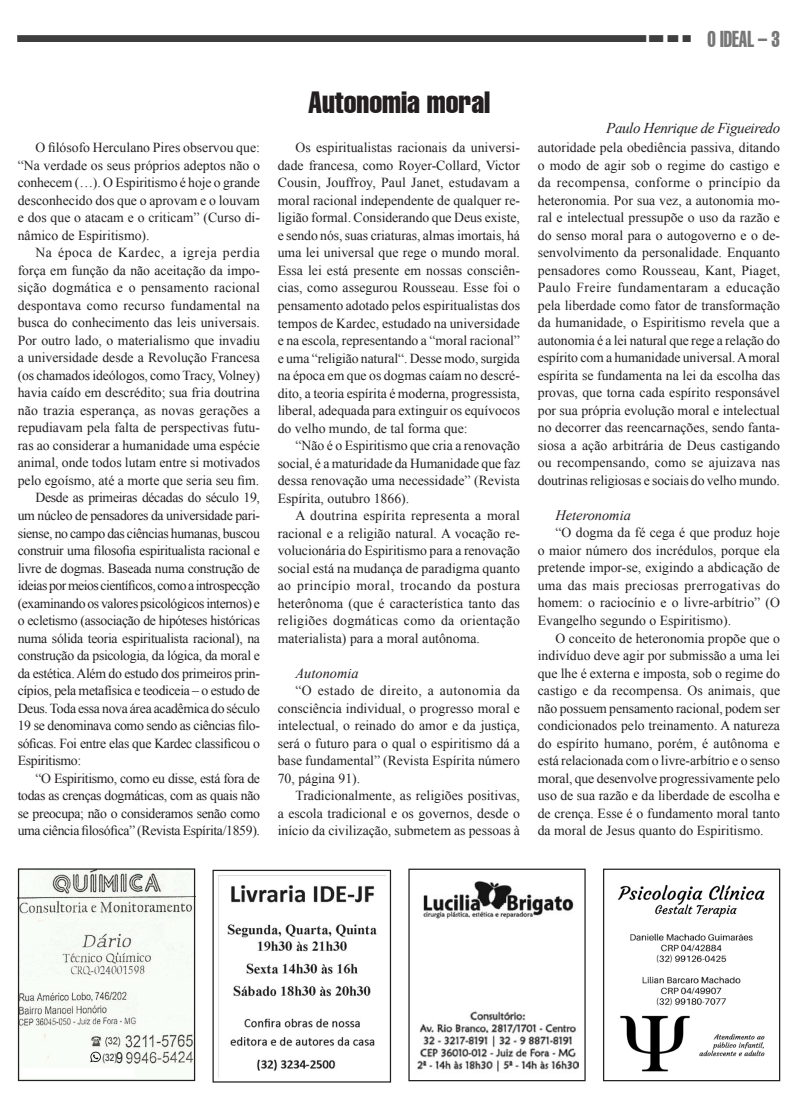
<style>
.page{position:relative;width:798px;height:1099px;background:#fff}
.page>*{position:absolute;margin:0;border:0;box-sizing:border-box;transform-origin:0 0}
.t1{font:extra-condensed 30px "Helvetica";color:#231f20}
.t2{font:extra-condensed 22.5px "Helvetica";color:#777;scale:.8 1}
.t3{font:italic 15px "Times New Roman";letter-spacing:-.025em;color:#231f20}
.t4{font:italic 14.38px "Times New Roman";color:#231f20}
.t5{font:13.75px/17.5px "Times New Roman";color:#231f20;text-align:justify}
.t6{font:13.75px "Times New Roman";letter-spacing:-.025em;color:#231f20}
.t7{font:13.75px "Times New Roman";letter-spacing:-.035em;color:#231f20}
.t8{font:13.75px "Times New Roman";letter-spacing:-.03em;color:#231f20}
.t9{font:13.75px "Times New Roman";letter-spacing:-.02em;color:#231f20}
.t10{font:13.75px "Times New Roman";letter-spacing:.035em;color:#231f20}
.t11{font:10px "Arial Narrow";color:#231f20}
.s1{font-size:15px}
</style>
<div class="page">
<img style="left:18px;top:35px;width:672px;height:7px">
<img style="left:20px;top:870px;width:173px;height:209px">
<div style="left:18px;top:868px;width:177px;height:213px;border:1px solid #231f20"></div>
<svg style="left:90px;top:1051px;width:11px;height:11px"></svg>
<div style="left:21px;top:1067px;width:113px;height:10px;background:#fff"></div>
<img style="left:604px;top:873px;width:161px;height:203px">
<div style="left:602px;top:868px;width:178px;height:213px;border:1px solid #231f20"></div>
<div style="left:212px;top:869px;width:179px;height:213px;border:1px solid #231f20"></div>
<img style="left:218px;top:875px;width:167px;height:202px">
<img style="left:417px;top:881px;width:161px;height:191px">
<div style="left:408px;top:868px;width:177px;height:213px;border:1px solid #231f20"></div>
<h2 class="t2" style="left:707px;top:25px;width:92px">O IDEAL – 3</h2>
<p class="t5" style="left:18px;top:138px;width:244px;text-indent:18px">O filósofo Herculano Pires observou que: “Na verdade os seus próprios adeptos não o conhecem (…). O Espiritismo é hoje o grande desconhecido dos que o aprovam e o louvam e dos que o atacam e o criticam” (Curso di&shy;nâmico de Espiritismo).</p>
<p class="t10" style="left:35px;top:243px;width:226px">Na época de Kardec, a igreja perdia</p>
<p class="t5" style="left:18px;top:261px;width:244px">força em função da não aceitação da impo-</p>
<p class="t5" style="left:18px;top:278px;width:244px">sição dogmática e o pensamento racional</p>
<p class="t5" style="left:18px;top:296px;width:243px">despontava como recurso fundamental na</p>
<p class="t5" style="left:18px;top:313px;width:244px">busca do conhecimento das leis universais.</p>
<p class="t5" style="left:18px;top:331px;width:244px">Por outro lado, o materialismo que invadiu</p>
<p class="t5" style="left:18px;top:348px;width:244px">a universidade desde a Revolução Francesa</p>
<p class="t5" style="left:18px;top:366px;width:244px">(os chamados ideólogos, como Tracy, Volney)</p>
<p class="t5" style="left:18px;top:383px;width:244px">havia caído em descrédito; sua fria doutrina</p>
<p class="t5" style="left:18px;top:401px;width:244px">não trazia esperança, as novas gerações a</p>
<p class="t5" style="left:18px;top:418px;width:244px">repudiavam pela falta de perspectivas futu-</p>
<p class="t5" style="left:18px;top:436px;width:244px">ras ao considerar a humanidade uma espécie</p>
<p class="t5" style="left:18px;top:453px;width:244px">animal, onde todos lutam entre si motivados</p>
<p class="t5" style="left:18px;top:471px;width:243px">pelo egoísmo, até a morte que seria seu fim.</p>
<p class="t6" style="left:35px;top:488px;width:226px">Desde as primeiras décadas do século 19,</p>
<p class="t6" style="left:18px;top:505px;width:244px">um núcleo de pensadores da universidade pari-</p>
<p class="t6" style="left:18px;top:523px;width:244px">siense, no campo das ciências humanas, buscou</p>
<p class="t6" style="left:18px;top:540px;width:244px">construir uma filosofia espiritualista racional e</p>
<p class="t6" style="left:18px;top:558px;width:244px">livre de dogmas. Baseada numa construção de</p>
<p class="t7" style="left:18px;top:575px;width:244px">ideias por meios científicos, como a introspecção</p>
<p class="t8" style="left:18px;top:593px;width:244px">(examinando os valores psicológicos internos) e</p>
<p class="t6" style="left:18px;top:610px;width:244px">o ecletismo (associação de hipóteses históricas</p>
<p class="t9" style="left:18px;top:628px;width:244px">numa sólida teoria espiritualista racional), na</p>
<p class="t6" style="left:18px;top:645px;width:244px">construção da psicologia, da lógica, da moral e</p>
<p class="t6" style="left:18px;top:663px;width:244px">da estética. Além do estudo dos primeiros prin-</p>
<p class="t6" style="left:18px;top:680px;width:244px">cípios, pela metafísica e teodiceia – o estudo de</p>
<p class="t6" style="left:18px;top:698px;width:244px">Deus. Toda essa nova área acadêmica do século</p>
<p class="t6" style="left:18px;top:715px;width:244px">19 se denominava como sendo as ciências filo-</p>
<p class="t6" style="left:18px;top:733px;width:244px">sóficas. Foi entre elas que Kardec classificou o</p>
<p class="t6" style="left:18px;top:750px;width:65px">Espiritismo:</p>
<p class="t6" style="left:35px;top:768px;width:226px">“O Espiritismo, como eu disse, está fora de</p>
<p class="t6" style="left:18px;top:785px;width:244px">todas as crenças dogmáticas, com as quais não</p>
<p class="t6" style="left:18px;top:803px;width:244px">se preocupa; não o consideramos senão como</p>
<p class="t6" style="left:18px;top:820px;width:244px">uma ciência filosófica” (Revista Espírita/1859).</p>
<h1 class="t1" style="left:308px;top:83px;width:184px">Autonomia moral</h1>
<p class="t5" style="left:278px;top:139px;width:244px;text-indent:18px">Os espiritualistas racionais da universi&shy;dade francesa, como Royer-Collard, Victor Cousin, Jouffroy, Paul Janet, estudavam a moral racional independente de qualquer re&shy;ligião formal. Considerando que Deus existe, e sendo nós, suas criaturas, almas imortais, há uma lei universal que rege o mundo moral.<br>Essa lei está presente em nossas consciên&shy;cias, como assegurou Rousseau. Esse foi o pensamento adotado pelos espiritualistas dos tempos de Kardec, estudado na universidade e na escola, representando a “moral racional” e uma “religião natural“. Desse modo, surgida na época em que os dogmas caíam no descré&shy;dito, a teoria espírita é moderna, progressista, liberal, adequada para extinguir os equívocos do velho mundo, de tal forma que:</p>
<p class="t5" style="left:278px;top:436px;width:244px;text-indent:18px">“Não é o Espiritismo que cria a renovação social, é a maturidade da Humanidade que faz dessa renovação uma necessidade” (Revista Espírita, outubro 1866).</p>
<p class="t5" style="left:278px;top:506px;width:244px;text-indent:18px">A doutrina espírita representa a moral racional e a religião natural. A vocação re&shy;volucionária do Espiritismo para a renovação social está na mudança de paradigma quanto ao princípio moral, trocando da postura heterônoma (que é característica tanto das religiões dogmáticas como da orientação materialista) para a moral autônoma.</p>
<p class="t4" style="left:295px;top:662px;width:65px">Autonomia</p>
<p class="t5" style="left:277px;top:681px;width:244px;text-indent:18px">“O estado de direito, a autonomia da consciência individual, o progresso moral e intelectual, o reinado do amor e da justiça, será o futuro para o qual o espiritismo dá a base fundamental” (Revista Espírita número 70, página 91).</p>
<p class="t5" style="left:277px;top:786px;width:244px;text-indent:18px">Tradicionalmente, as religiões positivas, a escola tradicional e os governos, desde o início da civilização, submetem as pessoas à</p>
<p class="t3" style="left:606px;top:117px;width:175px">Paulo Henrique de Figueiredo</p>
<p class="t5" style="left:537px;top:138px;width:244px">autoridade pela obediência passiva, ditando o modo de agir sob o regime do castigo e da recompensa, conforme o princípio da heteronomia. Por sua vez, a autonomia mo&shy;ral e intelectual pressupõe o uso da razão e do senso moral para o autogoverno e o de&shy;senvolvimento da personalidade. Enquanto pensadores como Rousseau, Kant, Piaget, Paulo Freire fundamentaram a educação pela liberdade como fator de transformação da humanidade, o Espiritismo revela que a autonomia é a lei natural que rege a relação do espírito com a humanidade universal. A moral espírita se fundamenta na lei da escolha das provas, que torna cada espírito responsável por sua própria evolução moral e intelectual no decorrer das reencarnações, sendo fanta&shy;siosa a ação arbitrária de Deus castigando ou recompensando, como se ajuizava nas doutrinas religiosas e sociais do velho mundo.</p>
<p class="t4" style="left:555px;top:505px;width:77px">Heteronomia</p>
<p class="t5" style="left:537px;top:523px;width:244px;text-indent:18px">“O dogma da fé cega é que produz hoje o maior número dos incrédulos, porque ela pretende impor-se, exigindo a abdicação de uma das mais preciosas prerrogativas do homem: o raciocínio e o livre-arbítrio” (O Evangelho segundo o Espiritismo).</p>
<p class="t5" style="left:537px;top:628px;width:244px;text-indent:18px">O conceito de heteronomia propõe que o indivíduo deve agir por submissão a uma lei que lhe é externa e imposta, sob o regime do castigo e da recompensa. Os animais, que não possuem pensamento racional, podem ser condicionados pelo treinamento. A natureza do espírito humano, porém, é autônoma e está relacionada com o livre-arbítrio e o senso moral, que desenvolve progressivamente pelo uso de sua razão e da liberdade de escolha e de crença. Esse é o fundamento moral tanto da moral de Jesus quanto do Espiritismo.</p>
<p class="t11" style="left:102px;top:1049px;width:22px">(32) <span class="s1">9</span></p>
</div>
